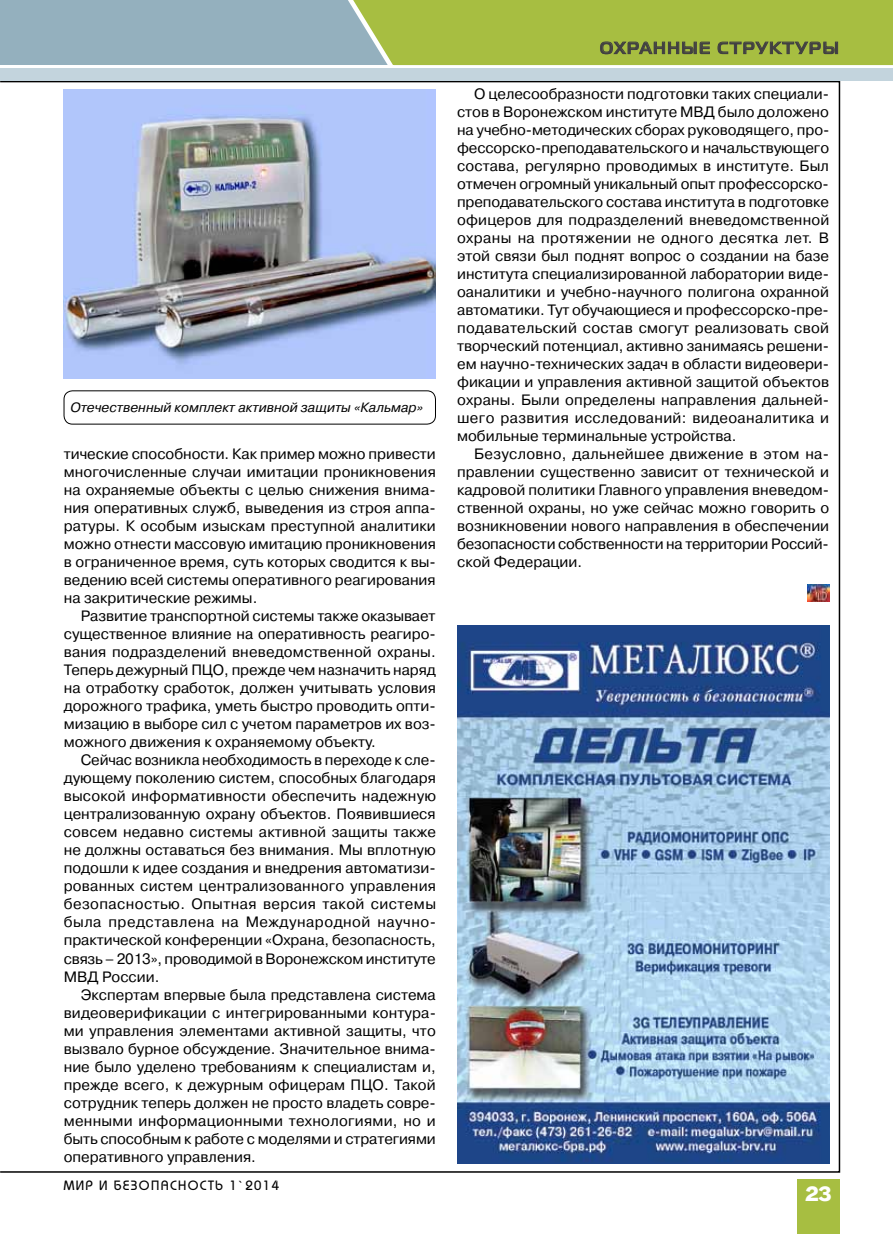
<style>
.page{position:relative;width:893px;height:1234px;background:#fff}
.page>*{position:absolute;margin:0;border:0;box-sizing:border-box;transform-origin:0 0}
.t1{font:19.5px "Adver Gothic C";color:#fff}
.t2{font:700 16.5px "Magistral C";letter-spacing:.11em;color:#414042}
.t3{font:15px/18px "Pragmatica C";color:#000;text-align:justify}
.t4{font:italic 13.5px "Pragmatica C";color:#000}
.t5{font:500 13.5px "Bauhaus C";letter-spacing:.1em;color:#000}
</style>
<div class="page">
<div style="left:0;top:0;width:893px;height:65px;background:#94b0be"></div>
<div style="left:797px;top:1178px;width:43px;height:55px;background:#a7be41"></div>
<svg style="left:348px;top:0;width:545px;height:66px"></svg>
<div style="left:0;top:68px;width:893px;height:13px;background:#c3d4dd"></div>
<img style="left:457px;top:625px;width:372px;height:537px">
<img style="left:807px;top:584px;width:22px;height:17px">
<div style="left:64px;top:390px;width:372px;height:34px;border:1px solid #000;border-radius:9px"></div>
<img style="left:64px;top:90px;width:372px;height:288px">
<p class="t4" style="left:70px;top:400px;width:354px">Отечественный комплект активной защиты «Кальмар»</p>
<p class="t3" style="left:64px;top:445px;width:374px">тические способности. Как пример можно привести многочисленные случаи имитации проникновения на охраняемые объекты с целью снижения внима&shy;ния оперативных служб, выведения из строя аппа&shy;ратуры. К особым изыскам преступной аналитики можно отнести массовую имитацию проникновения в ограниченное время, суть которых сводится к вы&shy;ведению всей системы оперативного реагирования на закритические режимы.</p>
<p class="t3" style="left:64px;top:607px;width:374px;text-indent:17px">Развитие транспортной системы также оказывает существенное влияние на оперативность реагиро&shy;вания подразделений вневедомственной охраны.<br>Теперь дежурный ПЦО, прежде чем назначить наряд на отработку сработок, должен учитывать условия дорожного трафика, уметь быстро проводить опти&shy;мизацию в выборе сил с учетом параметров их воз&shy;можного движения к охраняемому объекту.</p>
<p class="t3" style="left:64px;top:751px;width:374px;text-indent:17px">Сейчас возникла необходимость в переходе к сле&shy;дующему поколению систем, способных благодаря высокой информативности обеспечить надежную централизованную охрану объектов. Появившиеся совсем недавно системы активной защиты также не должны оставаться без внимания. Мы вплотную подошли к идее создания и внедрения автоматизи&shy;рованных систем централизованного управления безопасностью. Опытная версия такой системы была представлена на Международной научно&shy;практической конференции «Охрана, безопасность, связь – 2013», проводимой в Воронежском институте МВД России.</p>
<p class="t3" style="left:64px;top:985px;width:374px;text-indent:17px">Экспертам впервые была представлена система видеоверификации с интегрированными контура&shy;ми управления элементами активной защиты, что вызвало бурное обсуждение. Значительное внима&shy;ние было уделено требованиям к специалистам и, прежде всего, к дежурным офицерам ПЦО. Такой сотрудник теперь должен не просто владеть совре&shy;менными информационными технологиями, но и быть способным к работе с моделями и стратегиями оперативного управления.</p>
<p class="t5" style="left:64px;top:1177px;width:217px">МИР И БЕЗОПАСНОСТЬ 1`2014</p>
<p class="t2" style="left:600px;top:38px;width:240px">охранные структуры</p>
<p class="t3" style="left:457px;top:85px;width:374px;text-indent:17px">О целесообразности подготовки таких специали&shy;стов в Воронежском институте МВД было доложено на учебно-методических сборах руководящего, про&shy;фессорско-преподавательского и начальствующего состава, регулярно проводимых в институте. Был отмечен огромный уникальный опыт профессорско&shy;преподавательского состава института в подготовке офицеров для подразделений вневедомственной охраны на протяжении не одного десятка лет. В этой связи был поднят вопрос о создании на базе института специализированной лаборатории виде&shy;оаналитики и учебно-научного полигона охранной автоматики. Тут обучающиеся и профессорско-пре&shy;подавательский состав смогут реализовать свой творческий потенциал, активно занимаясь решени&shy;ем научно-технических задач в области видеовери&shy;фикации и управления активной защитой объектов охраны. Были определены направления дальней&shy;шего развития исследований: видеоаналитика и мобильные терминальные устройства.</p>
<p class="t3" style="left:457px;top:445px;width:374px;text-indent:17px">Безусловно, дальнейшее движение в этом на&shy;правлении существенно зависит от технической и кадровой политики Главного управления вневедом&shy;ственной охраны, но уже сейчас можно говорить о возникновении нового направления в обеспечении безопасности собственности на территории Россий&shy;ской Федерации.</p>
<h1 class="t1" style="left:805px;top:1182px;width:28px">23</h1>
</div>
